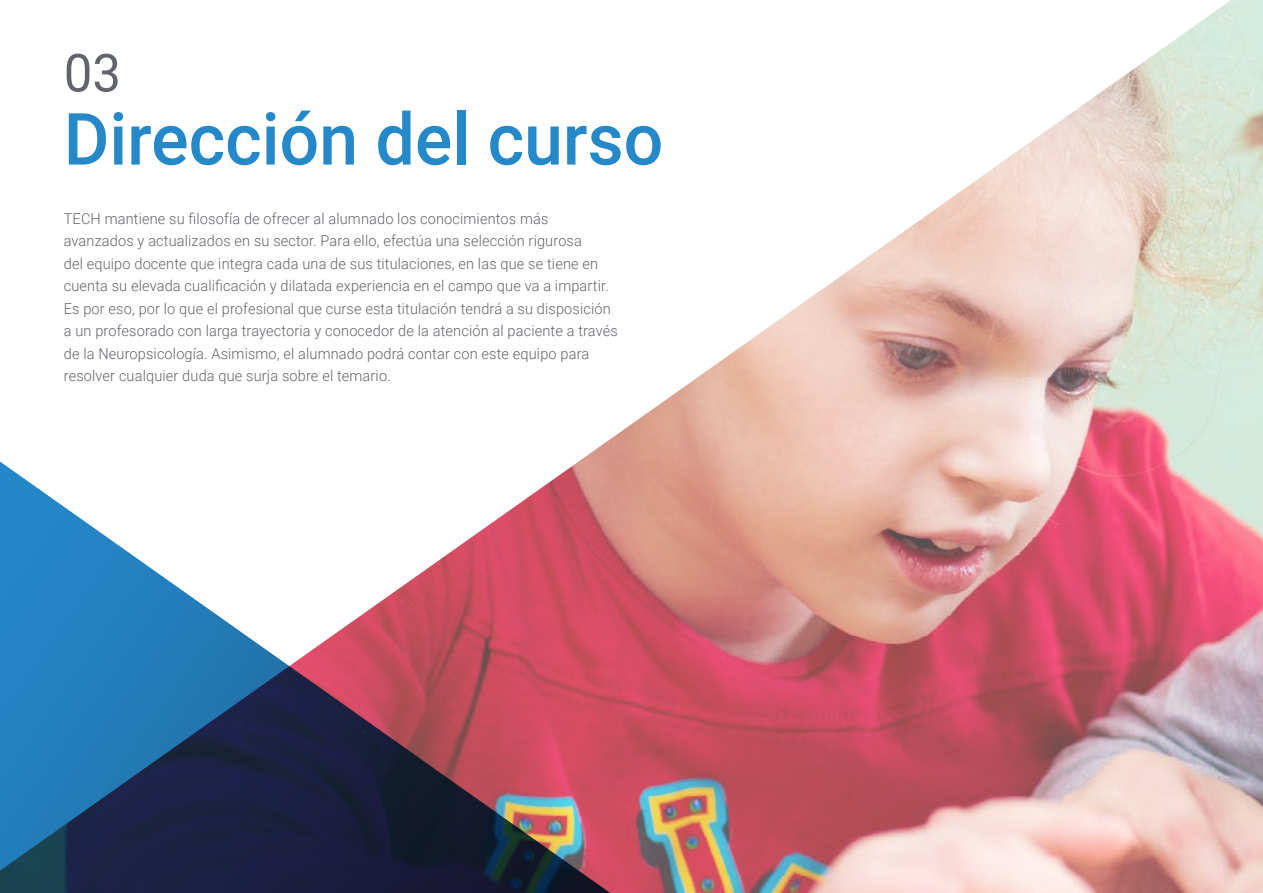
<style>
.page{position:relative;width:1263px;height:893px;background:#fff}
.page>*{position:absolute;margin:0;border:0;box-sizing:border-box;transform-origin:0 0}
.t1{font:500 72px "Roboto";color:#2488c9}
.t2{font:52.5px "Roboto";color:#61646a}
.t3{font:300 15px/22.5px "Roboto";letter-spacing:.01em;color:#61646a}
</style>
<div class="page">
<img style="left:601px;top:0;width:662px;height:893px">
<svg style="left:0;top:446px;width:640px;height:447px"></svg>
<h2 class="t2" style="left:64px;top:36px;width:59px">03</h2>
<h1 class="t1" style="left:64px;top:89px;width:601px">Dirección del curso</h1>
<p class="t3" style="left:64px;top:207px;width:555px">TECH mantiene su filosofía de ofrecer al alumnado los conocimientos más avanzados y actualizados en su sector. Para ello, efectúa una selección rigurosa<br>del equipo docente que integra cada una de sus titulaciones, en las que se tiene en cuenta su elevada cualificación y dilatada experiencia en el campo que va a impartir.<br>Es por eso, por lo que el profesional que curse esta titulación tendrá a su disposición a un profesorado con larga trayectoria y conocedor de la atención al paciente a través de la Neuropsicología. Asimismo, el alumnado podrá contar con este equipo para resolver cualquier duda que surja sobre el temario.</p>
</div>
